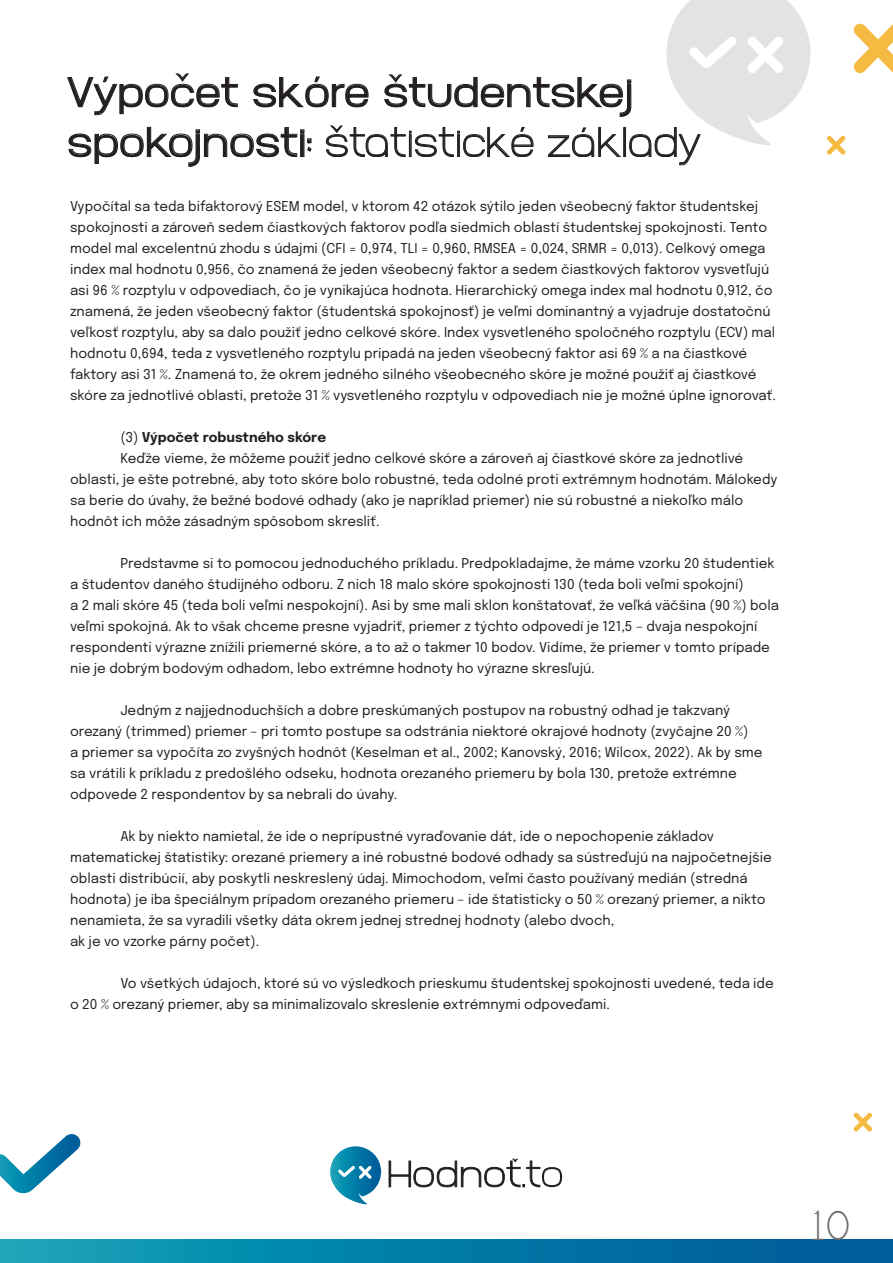
<style>
.page{position:relative;width:893px;height:1263px;background:#fff}
.page>*{position:absolute;margin:0;border:0;box-sizing:border-box;transform-origin:0 0}
.t1{font:41.55px/49.8px "Abro Sans";color:#231f20}
.t2{font:100 41.55px "Abro Sans";color:#6d6e71}
.t3{font:13.5px/21px "Epilogue";color:#231f20}
.s1{font-weight:100}
</style>
<div class="page">
<svg style="left:0;top:1134px;width:81px;height:59px"></svg>
<svg style="left:853px;top:23px;width:40px;height:50px"></svg>
<svg style="left:827px;top:136px;width:19px;height:19px"></svg>
<svg style="left:388px;top:1159px;width:174px;height:28px"></svg>
<svg style="left:330px;top:1146px;width:52px;height:58px"></svg>
<svg style="left:0;top:1240px;width:893px;height:23px;background:#057ca7"></svg>
<svg style="left:853px;top:1112px;width:19px;height:19px"></svg>
<svg style="left:67px;top:0;width:744px;height:167px"></svg>
<h1 class="t1" style="left:67px;top:67px;width:635px">Výpočet skóre študentskej spokojnosti: <span class="s1">štatistické základy</span></h1>
<p class="t3" style="left:70px;top:195px;width:707px">Vypočítal sa teda bifaktorový ESEM model, v ktorom 42 otázok sýtilo jeden všeobecný faktor študentskej spokojnosti a zároveň sedem čiastkových faktorov podľa siedmich oblastí študentskej spokojnosti. Tento model mal excelentnú zhodu s údajmi (CFI = 0,974, TLI = 0,960, RMSEA = 0,024, SRMR = 0,013). Celkový omega index mal hodnotu 0,956, čo znamená že jeden všeobecný faktor a sedem čiastkových faktorov vysvetľujú asi 96 % rozptylu v odpovediach, čo je vynikajúca hodnota. Hierarchický omega index mal hodnotu 0,912, čo znamená, že jeden všeobecný faktor (študentská spokojnosť) je veľmi dominantný a vyjadruje dostatočnú veľkosť rozptylu, aby sa dalo použiť jedno celkové skóre. Index vysvetleného spoločného rozptylu (ECV) mal hodnotu 0,694, teda z vysvetleného rozptylu pripadá na jeden všeobecný faktor asi 69 % a na čiastkové faktory asi 31 %. Znamená to, že okrem jedného silného všeobecného skóre je možné použiť aj čiastkové skóre za jednotlivé oblasti, pretože 31 % vysvetleného rozptylu v odpovediach nie je možné úplne ignorovať.</p>
<p class="t3" style="left:120px;top:426px;width:207px">(3) Výpočet robustného skóre</p>
<p class="t3" style="left:120px;top:447px;width:624px">Keďže vieme, že môžeme použiť jedno celkové skóre a zároveň aj čiastkové skóre za jednotlivé</p>
<p class="t3" style="left:70px;top:468px;width:709px">oblasti, je ešte potrebné, aby toto skóre bolo robustné, teda odolné proti extrémnym hodnotám. Málokedy</p>
<p class="t3" style="left:70px;top:489px;width:675px">sa berie do úvahy, že bežné bodové odhady (ako je napríklad priemer) nie sú robustné a niekoľko málo</p>
<p class="t3" style="left:70px;top:510px;width:311px">hodnôt ich môže zásadným spôsobom skresliť.</p>
<p class="t3" style="left:70px;top:552px;width:710px;text-indent:50px">Predstavme si to pomocou jednoduchého príkladu. Predpokladajme, že máme vzorku 20 študentiek a študentov daného študijného odboru. Z nich 18 malo skóre spokojnosti 130 (teda boli veľmi spokojní)<br>a 2 mali skóre 45 (teda boli veľmi nespokojní). Asi by sme mali sklon konštatovať, že veľká väčšina (90 %) bola veľmi spokojná. Ak to však chceme presne vyjadriť, priemer z týchto odpovedí je 121,5 – dvaja nespokojní respondenti výrazne znížili priemerné skóre, a to až o takmer 10 bodov. Vidíme, že priemer v tomto prípade nie je dobrým bodovým odhadom, lebo extrémne hodnoty ho výrazne skresľujú.</p>
<p class="t3" style="left:70px;top:699px;width:694px;text-indent:50px">Jedným z najjednoduchších a dobre preskúmaných postupov na robustný odhad je takzvaný orezaný (trimmed) priemer – pri tomto postupe sa odstránia niektoré okrajové hodnoty (zvyčajne 20 %)<br>a priemer sa vypočíta zo zvyšných hodnôt (Keselman et al., 2002; Kanovský, 2016; Wilcox, 2022). Ak by sme sa vrátili k príkladu z predošlého odseku, hodnota orezaného priemeru by bola 130, pretože extrémne odpovede 2 respondentov by sa nebrali do úvahy.</p>
<p class="t3" style="left:70px;top:825px;width:703px;text-indent:50px">Ak by niekto namietal, že ide o neprípustné vyraďovanie dát, ide o nepochopenie základov matematickej štatistiky: orezané priemery a iné robustné bodové odhady sa sústreďujú na najpočetnejšie oblasti distribúcií, aby poskytli neskreslený údaj. Mimochodom, veľmi často používaný medián (stredná hodnota) je iba špeciálnym prípadom orezaného priemeru – ide štatisticky o 50 % orezaný priemer, a nikto nenamieta, že sa vyradili všetky dáta okrem jednej strednej hodnoty (alebo dvoch,<br>ak je vo vzorke párny počet).</p>
<p class="t3" style="left:70px;top:972px;width:705px;text-indent:50px">Vo všetkých údajoch, ktoré sú vo výsledkoch prieskumu študentskej spokojnosti uvedené, teda ide o 20 % orezaný priemer, aby sa minimalizovalo skreslenie extrémnymi odpoveďami.</p>
<h1 class="t2" style="left:810px;top:1200px;width:41px">10</h1>
</div>
